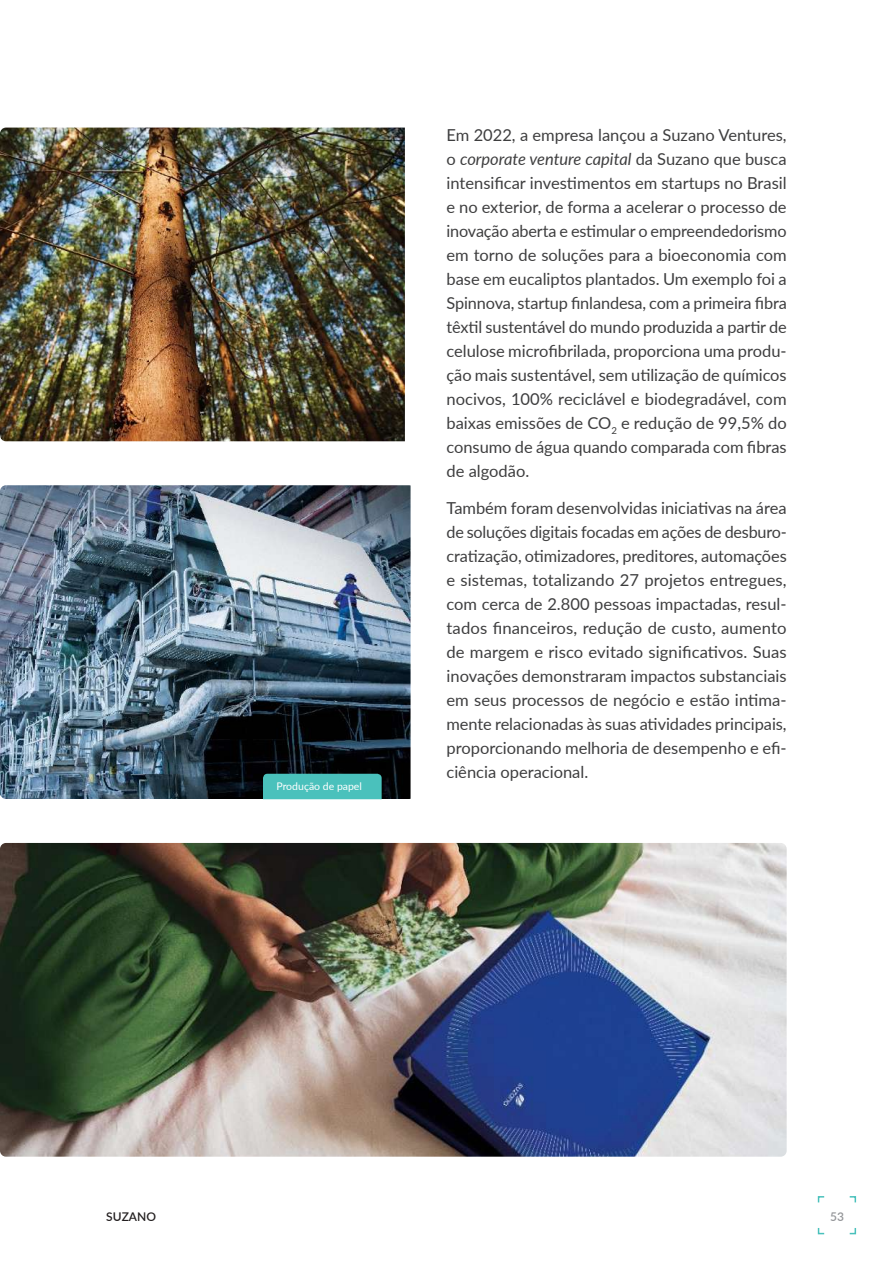
<style>
.page{position:relative;width:893px;height:1263px;background:#fff}
.page>*{position:absolute;margin:0;border:0;box-sizing:border-box;transform-origin:0 0}
.t1{font:16.5px/24px "Lato";color:#3e3e3f;text-align:justify}
.t2{font:600 12px "Lato";color:#231f20}
.t3{font:600 12px "Lato";color:#939598}
.t4{font:10.5px "Lato";color:#fff}
.s1{font-style:italic}
</style>
<div class="page">
<svg style="left:817px;top:1196px;width:8px;height:7px"></svg>
<svg style="left:817px;top:1228px;width:8px;height:7px"></svg>
<svg style="left:849px;top:1196px;width:8px;height:7px"></svg>
<svg style="left:849px;top:1228px;width:8px;height:7px"></svg>
<img style="left:0;top:128px;width:405px;height:313px">
<img style="left:0;top:485px;width:411px;height:314px">
<img style="left:0;top:843px;width:787px;height:314px">
<div style="left:263px;top:774px;width:119px;height:25px;background:#4ac1bc"></div>
<p class="t4" style="left:276px;top:779px;width:87px">Produção de papel</p>
<p class="t1" style="left:446px;top:122px;width:342px">Em 2022, a empresa lançou a Suzano Ventures, o <span class="s1">corporate venture capital</span> da Suzano que busca intensificar investimentos em startups no Brasil e no exterior, de forma a acelerar o processo de inovação aberta e estimular o empreendedorismo em torno de soluções para a bioeconomia com base em eucaliptos plantados. Um exemplo foi a Spinnova, startup finlandesa, com a primeira fibra têxtil sustentável do mundo produzida a partir de celulose microfibrilada, proporciona uma produ&shy;ção mais sustentável, sem utilização de químicos nocivos, 100% reciclável e biodegradável, com baixas emissões de CO<sub>2</sub> e redução de 99,5% do consumo de água quando comparada com fibras de algodão.</p>
<p class="t1" style="left:446px;top:495px;width:342px">Também foram desenvolvidas iniciativas na área de soluções digitais focadas em ações de desburo&shy;cratização, otimizadores, preditores, automações e sistemas, totalizando 27 projetos entregues, com cerca de 2.800 pessoas impactadas, resul&shy;tados financeiros, redução de custo, aumento de margem e risco evitado significativos. Suas inovações demonstraram impactos substanciais em seus processos de negócio e estão intima&shy;mente relacionadas às suas atividades principais, proporcionando melhoria de desempenho e efi&shy;ciência operacional.</p>
<p class="t2" style="left:106px;top:1207px;width:51px">SUZANO</p>
<p class="t3" style="left:830px;top:1207px;width:15px">53</p>
</div>
